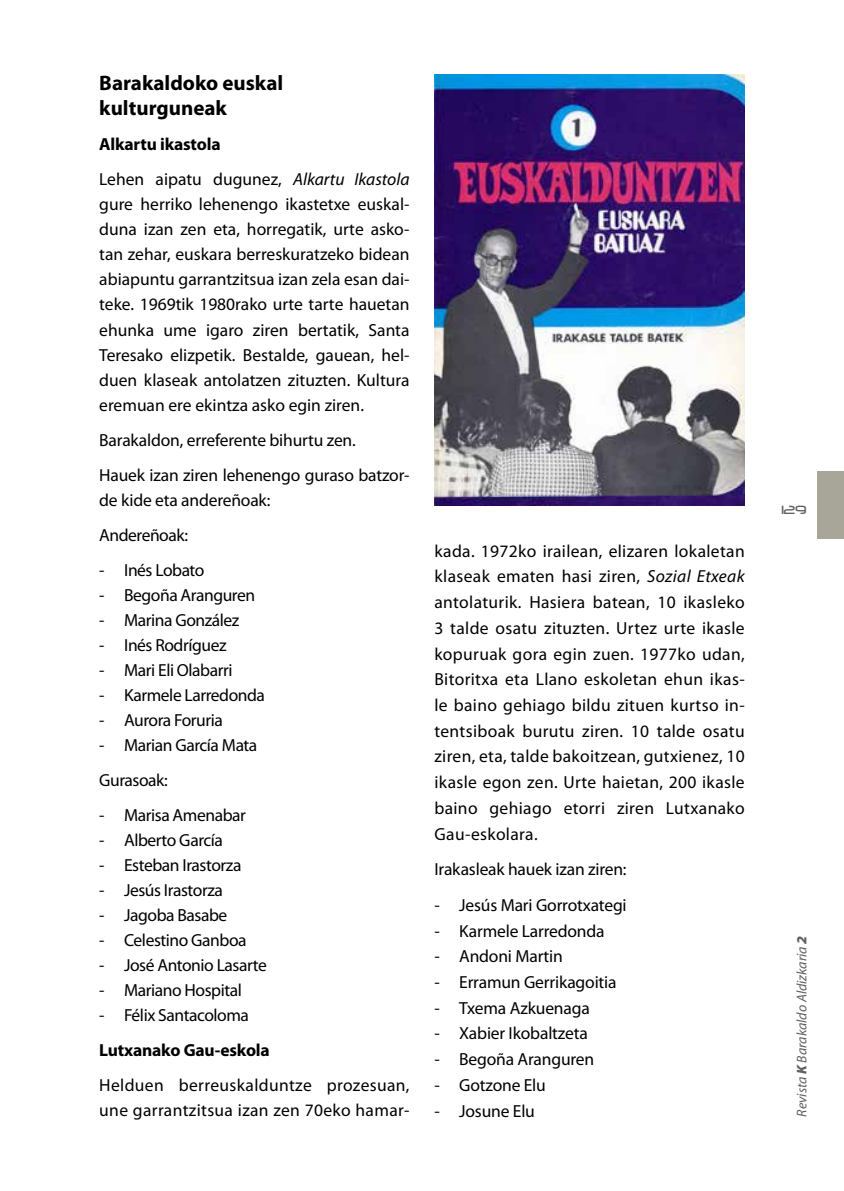
<style>
.page{position:relative;width:844px;height:1191px;background:#fff}
.page>*{position:absolute;margin:0;border:0;box-sizing:border-box;transform-origin:0 0}
.t1{font:700 21px/25px "Myriad Pro";color:#000}
.t2{font:17.5px/25.7px "Myriad Pro";letter-spacing:-.01em;color:#000}
.t3{font:17.5px/25px "Myriad Pro";letter-spacing:.02em;color:#000}
.t4{font:700 17.5px "Myriad Pro";letter-spacing:-.01em;color:#000}
.t5{font:italic 14px "Myriad Pro";color:#5f6062}
.t6{font:14px "Neuropol";color:#5f6062}
.s1{font-weight:700}
.s2{font-style:italic}
.s3{font-weight:900}
</style>
<div class="page">
<div style="left:817px;top:471px;width:26px;height:67px;background:#a7a699"></div>
<img style="left:434px;top:74px;width:310px;height:431px">
<p class="t1" style="left:99px;top:70px;width:185px">Barakaldoko euskal kulturguneak</p>
<p class="t2" style="left:99px;top:127px;width:312px;line-height:35px"><span class="s1">Alkartu ikastola<br></span>Lehen aipatu dugunez, <span class="s2">Alkartu Ikastola</span></p>
<p class="t2" style="left:99px;top:192px;width:312px;line-height:25px;text-align:justify">gure herriko lehenengo ikastetxe euskal&shy;duna izan zen eta, horregatik, urte asko&shy;tan zehar, euskara berreskuratzeko bidean abiapuntu garrantzitsua izan zela esan dai&shy;teke. 1969tik 1980rako urte tarte hauetan ehunka ume igaro ziren bertatik, Santa Teresako elizpetik. Bestalde, gauean, hel&shy;duen klaseak antolatzen zituzten. Kultura eremuan ere ekintza asko egin ziren.</p>
<p class="t2" style="left:99px;top:422px;width:312px;line-height:35px">Barakaldon, erreferente bihurtu zen.<br>Hauek izan ziren lehenengo guraso batzor-</p>
<p class="t2" style="left:99px;top:482px;width:173px;line-height:35px">de kide eta andereñoak:<br>Andereñoak:</p>
<p class="t2" style="left:99px;top:556px;width:107px">- Inés Lobato</p>
<p class="t2" style="left:99px;top:581px;width:157px">- Begoña Aranguren</p>
<p class="t2" style="left:99px;top:607px;width:142px">- Marina González</p>
<p class="t2" style="left:99px;top:632px;width:129px">- Inés Rodríguez</p>
<p class="t2" style="left:99px;top:657px;width:135px">- Mari Eli Olabarri</p>
<p class="t2" style="left:99px;top:682px;width:167px">- Karmele Larredonda</p>
<p class="t2" style="left:99px;top:707px;width:125px">- Aurora Foruria</p>
<p class="t2" style="left:99px;top:727px;width:159px;line-height:35px">- Marian García Mata<br>Gurasoak:</p>
<p class="t2" style="left:99px;top:802px;width:148px">- Marisa Amenabar</p>
<p class="t2" style="left:99px;top:827px;width:125px">- Alberto García</p>
<p class="t2" style="left:99px;top:852px;width:144px">- Esteban Irastorza</p>
<p class="t2" style="left:99px;top:877px;width:125px">- Jesús Irastorza</p>
<p class="t2" style="left:99px;top:902px;width:129px">- Jagoba Basabe</p>
<p class="t2" style="left:99px;top:927px;width:149px">- Celestino Ganboa</p>
<p class="t2" style="left:99px;top:952px;width:169px">- José Antonio Lasarte</p>
<p class="t2" style="left:99px;top:977px;width:144px">- Mariano Hospital</p>
<p class="t2" style="left:99px;top:1002px;width:151px">- Félix Santacoloma</p>
<p class="t4" style="left:99px;top:1039px;width:172px">Lutxanako Gau-eskola</p>
<p class="t3" style="left:99px;top:1072px;width:312px">Helduen berreuskalduntze prozesuan, une garrantzitsua izan zen 70eko hamar-</p>
<p class="t2" style="left:434px;top:537px;width:312px;text-align:justify">kada. 1972ko irailean, elizaren lokaletan klaseak ematen hasi ziren, <span class="s2">Sozial Etxeak </span>antolaturik. Hasiera batean, 10 ikasleko 3 talde osatu zituzten. Urtez urte ikasle kopuruak gora egin zuen. 1977ko udan, Bitoritxa eta Llano eskoletan ehun ikas&shy;le baino gehiago bildu zituen kurtso in&shy;tentsiboak burutu ziren. 10 talde osatu ziren, eta, talde bakoitzean, gutxienez, 10 ikasle egon zen. Urte haietan, 200 ikasle baino gehiago etorri ziren Lutxanako Gau-eskolara.</p>
<p class="t2" style="left:434px;top:856px;width:193px">Irakasleak hauek izan ziren:</p>
<p class="t2" style="left:434px;top:891px;width:194px">- Jesús Mari Gorrotxategi</p>
<p class="t2" style="left:434px;top:917px;width:172px">- Karmele Larredonda</p>
<p class="t2" style="left:434px;top:943px;width:130px">- Andoni Martin</p>
<p class="t2" style="left:434px;top:969px;width:184px">- Erramun Gerrikagoitia</p>
<p class="t2" style="left:434px;top:994px;width:157px">- Txema Azkuenaga</p>
<p class="t2" style="left:434px;top:1020px;width:155px">- Xabier Ikobaltzeta</p>
<p class="t2" style="left:434px;top:1046px;width:161px">- Begoña Aranguren</p>
<p class="t2" style="left:434px;top:1071px;width:113px">- Gotzone Elu</p>
<p class="t2" style="left:434px;top:1097px;width:102px">- Josune Elu</p>
<p class="t6" style="left:781px;top:502px;width:27px">129</p>
<p class="t5" style="left:793px;top:1116px;width:182px;rotate:-90deg">Revista <span class="s3">K</span> Barakaldo Aldizkaria <span class="s3">2</span></p>
</div>
